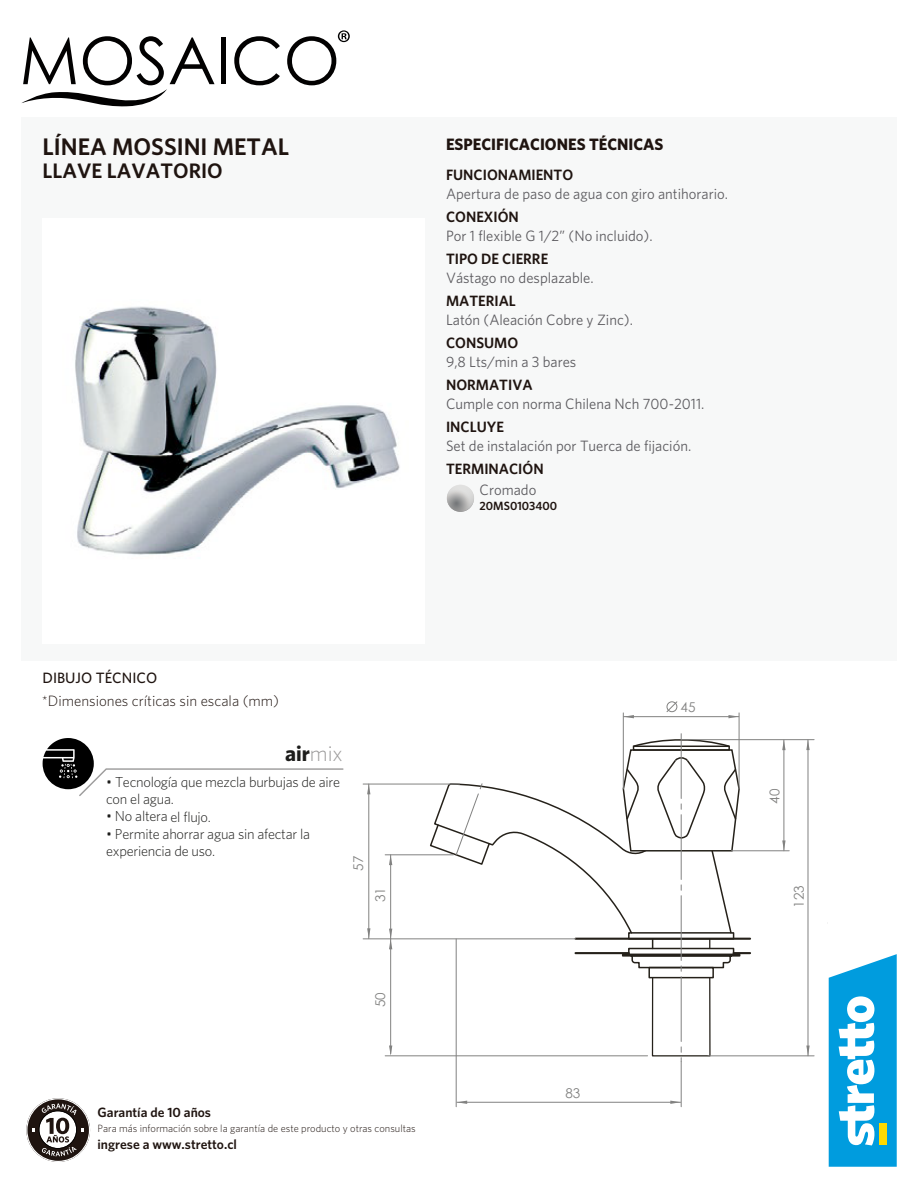
<style>
.page{position:relative;width:918px;height:1188px;background:#fff}
.page>*{position:absolute;margin:0;border:0;box-sizing:border-box;transform-origin:0 0}
.t1{font:600 24px "Whitney";color:#1f1410}
.t2{font:700 21.75px "Whitney";color:#1d1d1b}
.t3{font:600 21px "Whitney";color:#1f1410}
.t4{font:700 16.5px "Whitney";color:#1f1410}
.t5{font:15px "Whitney";color:#5c5b5f}
.t6{font:15px "Whitney Semibold SC";color:#1f1410}
.t7{font:600 15px "Whitney";color:#1f1410}
.t8{font:300 15px "Whitney";color:#1f1410}
.t9{font:500 15px "Whitney";color:#1f1410}
.t10{font:300 14.4px/17.4px "Whitney";letter-spacing:-.015em;color:#1d1d1b}
.t11{font:600 13.5px "Whitney";color:#1f1410}
.t12{font:13.5px "Century Gothic";color:#828281}
.t13{font:600 12px "Whitney";color:#1f1410}
.t14{font:300 10.5px "Whitney";color:#1f1410}
.s1{font-weight:300;color:#9c9b9b}
</style>
<div class="page">
<div style="left:21px;top:117px;width:876px;height:543px;background:#f7f8f8"></div>
<div style="left:42px;top:218px;width:383px;height:425px;background:#fff"></div>
<svg style="left:26px;top:1098px;width:64px;height:64px"></svg>
<svg style="left:22px;top:36px;width:193px;height:71px"></svg>
<div style="left:221px;top:37px;width:5px;height:47px;background:#020101"></div>
<svg style="left:234px;top:36px;width:46px;height:49px"></svg>
<svg style="left:287px;top:30px;width:63px;height:55px"></svg>
<svg style="left:829px;top:954px;width:68px;height:213px"></svg>
<svg style="left:447px;top:485px;width:27px;height:27px"></svg>
<img style="left:75px;top:306px;width:325px;height:249px">
<hr style="left:457px;top:1102px;width:224px;height:1px;background:#828281">
<hr style="left:456px;top:939px;width:1px;height:168px;background:#828281">
<hr style="left:390px;top:855px;width:1px;height:84px;background:#828281">
<hr style="left:363px;top:939px;width:213px;height:1px;background:#828281">
<hr style="left:369px;top:784px;width:1px;height:155px;background:#828281">
<hr style="left:390px;top:939px;width:1px;height:115px;background:#828281">
<hr style="left:385px;top:1056px;width:263px;height:1px;background:#828281">
<hr style="left:385px;top:855px;width:68px;height:1px;background:#828281">
<hr style="left:363px;top:784px;width:97px;height:1px;background:#828281">
<svg style="left:429px;top:734px;width:321px;height:328px"></svg>
<hr style="left:708px;top:1056px;width:106px;height:1px;background:#828281">
<hr style="left:808px;top:740px;width:1px;height:316px;background:#828281">
<hr style="left:784px;top:740px;width:1px;height:111px;background:#828281">
<hr style="left:731px;top:851px;width:58px;height:1px;background:#828281">
<hr style="left:681px;top:739px;width:133px;height:1px;background:#828281">
<hr style="left:624px;top:716px;width:115px;height:1px;background:#828281">
<hr style="left:739px;top:713px;width:1px;height:76px;background:#828281">
<hr style="left:623px;top:713px;width:1px;height:76px;background:#828281">
<svg style="left:666px;top:701px;width:12px;height:12px"></svg>
<hr style="left:681px;top:1062px;width:1px;height:45px;background:#828281">
<svg style="left:624px;top:715px;width:10px;height:3px"></svg>
<svg style="left:728px;top:715px;width:11px;height:3px"></svg>
<svg style="left:782px;top:840px;width:4px;height:11px"></svg>
<svg style="left:782px;top:740px;width:4px;height:10px"></svg>
<svg style="left:806px;top:1046px;width:4px;height:10px"></svg>
<svg style="left:806px;top:740px;width:4px;height:10px"></svg>
<svg style="left:389px;top:855px;width:3px;height:10px"></svg>
<svg style="left:367px;top:928px;width:3px;height:11px"></svg>
<svg style="left:367px;top:784px;width:3px;height:10px"></svg>
<svg style="left:389px;top:1046px;width:3px;height:10px"></svg>
<svg style="left:389px;top:929px;width:3px;height:20px"></svg>
<svg style="left:457px;top:1101px;width:10px;height:3px"></svg>
<svg style="left:670px;top:1101px;width:11px;height:3px"></svg>
<svg style="left:43px;top:738px;width:301px;height:58px"></svg>
<h1 class="t1" style="left:43px;top:133px;width:248px">LÍNEA MOSSINI METAL</h1>
<h3 class="t3" style="left:43px;top:158px;width:182px">LLAVE LAVATORIO</h3>
<p class="t4" style="left:446px;top:134px;width:219px">ESPECIFICACIONES TÉCNICAS</p>
<p class="t7" style="left:446px;top:166px;width:129px">FUNCIONAMIENTO</p>
<p class="t5" style="left:446px;top:185px;width:284px">Apertura de paso de agua con giro antihorario.</p>
<p class="t7" style="left:446px;top:208px;width:74px">CONEXIÓN</p>
<p class="t5" style="left:446px;top:227px;width:208px">Por 1 flexible G 1/2” (No incluido).</p>
<p class="t7" style="left:446px;top:250px;width:104px">TIPO DE CIERRE</p>
<p class="t5" style="left:446px;top:269px;width:149px">Vástago no desplazable.</p>
<p class="t6" style="left:446px;top:292px;width:71px">MATERIAL</p>
<p class="t5" style="left:446px;top:311px;width:188px">Latón (Aleación Cobre y Zinc).</p>
<p class="t6" style="left:446px;top:334px;width:74px">CONSUMO</p>
<p class="t5" style="left:446px;top:353px;width:132px">9,8 Lts/min a 3 bares</p>
<p class="t6" style="left:446px;top:376px;width:88px">NORMATIVA</p>
<p class="t5" style="left:446px;top:395px;width:260px">Cumple con norma Chilena Nch 700-2011.</p>
<p class="t6" style="left:446px;top:418px;width:59px">INCLUYE</p>
<p class="t5" style="left:446px;top:437px;width:247px">Set de instalación por Tuerca de fijación.</p>
<p class="t6" style="left:446px;top:460px;width:99px">TERMINACIÓN</p>
<p class="t5" style="left:480px;top:481px;width:58px">Cromado</p>
<p class="t13" style="left:480px;top:499px;width:79px">20MS0103400</p>
<p class="t9" style="left:43px;top:669px;width:116px">DIBUJO TÉCNICO</p>
<p class="t8" style="left:42px;top:692px;width:239px">*Dimensiones críticas sin escala (mm)</p>
<h2 class="t2" style="left:285px;top:740px;width:59px">air<span class="s1">mix</span></h2>
<p class="t10" style="left:106px;top:773px;width:235px">• Tecnología que mezcla burbujas de aire con el agua.</p>
<p class="t10" style="left:106px;top:808px;width:106px">• No altera el flujo.</p>
<p class="t10" style="left:106px;top:825px;width:205px">• Permite ahorrar agua sin afectar la experiencia de uso.</p>
<p class="t12" style="left:349px;top:871px;width:16px;rotate:-90deg">57</p>
<p class="t12" style="left:371px;top:902px;width:16px;rotate:-90deg">31</p>
<p class="t12" style="left:371px;top:1007px;width:16px;rotate:-90deg">50</p>
<p class="t11" style="left:98px;top:1105px;width:115px">Garantía de 10 años</p>
<p class="t14" style="left:98px;top:1123px;width:320px">Para más información sobre la garantía de este producto y otras consultas</p>
<p class="t11" style="left:98px;top:1136px;width:141px">ingrese a www.stretto.cl</p>
<p class="t12" style="left:565px;top:1084px;width:16px">83</p>
<p class="t12" style="left:681px;top:697px;width:16px">45</p>
<p class="t12" style="left:765px;top:804px;width:16px;rotate:-90deg">40</p>
<p class="t12" style="left:790px;top:908px;width:24px;rotate:-90deg">123</p>
</div>
